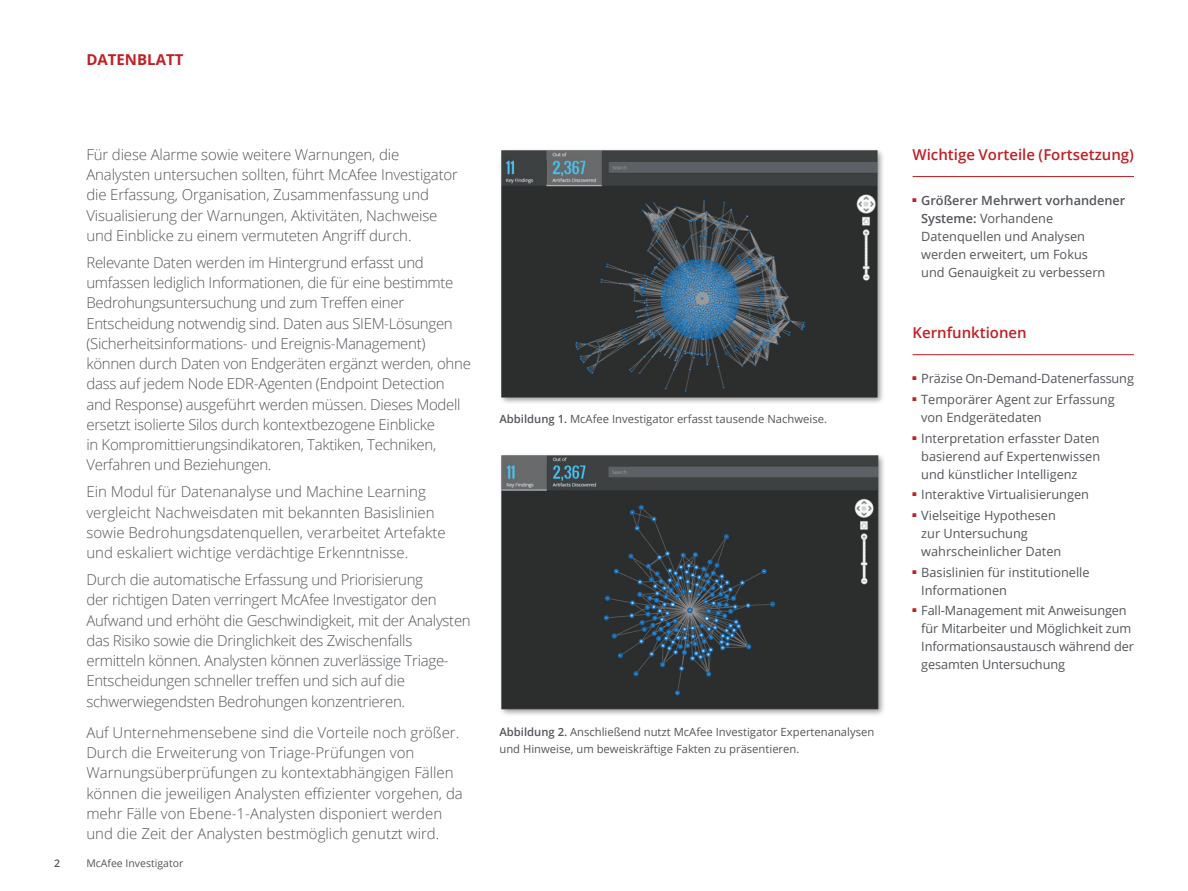
<style>
.page{position:relative;width:1188px;height:891px;background:#fff}
.page>*{position:absolute;margin:0;border:0;box-sizing:border-box;transform-origin:0 0}
.t1{font:300 15px/20.2px "Open Sans";letter-spacing:-.02em;color:#53565a}
.t2{font:300 15px/20.2px "Open Sans";color:#53565a}
.t3{font:600 15px "Open Sans";color:#c02025}
.t4{font:700 15px "Open Sans";color:#c02025}
.t5{font:12.75px/18px "Open Sans";color:#53565a}
.t6{font:11.25px/16.5px "Open Sans";color:#53565a}
.t7{font:10.5px "Open Sans";color:#53565a}
.t8{font:600 10.5px "Open Sans";color:#53565a}
.s1{font-weight:600}
</style>
<div class="page">
<hr style="left:913px;top:354px;width:221px;height:1px;background:#c02025">
<img style="left:501px;top:150px;width:382px;height:253px">
<img style="left:501px;top:455px;width:383px;height:260px">
<hr style="left:913px;top:176px;width:221px;height:1px;background:#c02025">
<p class="t4" style="left:86px;top:49px;width:99px">DATENBLATT</p>
<p class="t1" style="left:86px;top:144px;width:373px">Für diese Alarme sowie weitere Warnungen, die Analysten untersuchen sollten, führt McAfee Investigator die Erfassung, Organisation, Zusammenfassung und Visualisierung der Warnungen, Aktivitäten, Nachweise und Einblicke zu einem vermuteten Angriff durch.</p>
<p class="t1" style="left:86px;top:252px;width:386px">Relevante Daten werden im Hintergrund erfasst und umfassen lediglich Informationen, die für eine bestimmte Bedrohungsuntersuchung und zum Treffen einer Entscheidung notwendig sind. Daten aus SIEM-Lösungen (Sicherheitsinformations- und Ereignis-Management) können durch Daten von Endgeräten ergänzt werden, ohne dass auf jedem Node EDR-Agenten (Endpoint Detection and Response) ausgeführt werden müssen. Dieses Modell ersetzt isolierte Silos durch kontextbezogene Einblicke<br>in Kompromittierungsindikatoren, Taktiken, Techniken, Verfahren und Beziehungen.</p>
<p class="t2" style="left:86px;top:482px;width:361px">Ein Modul für Datenanalyse und Machine Learning vergleicht Nachweisdaten mit bekannten Basislinien sowie Bedrohungsdatenquellen, verarbeitet Artefakte und eskaliert wichtige verdächtige Erkenntnisse.</p>
<p class="t1" style="left:86px;top:569px;width:386px">Durch die automatische Erfassung und Priorisierung<br>der richtigen Daten verringert McAfee Investigator den Aufwand und erhöht die Geschwindigkeit, mit der Analysten das Risiko sowie die Dringlichkeit des Zwischenfalls ermitteln können. Analysten können zuverlässige Triage-Entscheidungen schneller treffen und sich auf die schwerwiegendsten Bedrohungen konzentrieren.</p>
<p class="t2" style="left:86px;top:722px;width:378px">Auf Unternehmensebene sind die Vorteile noch größer.<br>Durch die Erweiterung von Triage-Prüfungen von Warnungsüberprüfungen zu kontextabhängigen Fällen können die jeweiligen Analysten effizienter vorgehen, da mehr Fälle von Ebene-1-Analysten disponiert werden und die Zeit der Analysten bestmöglich genutzt wird.</p>
<p class="t8" style="left:54px;top:856px;width:7px">2</p>
<p class="t7" style="left:86px;top:856px;width:99px">McAfee Investigator</p>
<p class="t6" style="left:500px;top:410px;width:329px"><span class="s1">Abbildung 1.</span> McAfee Investigator erfasst tausende Nachweise.</p>
<p class="t6" style="left:500px;top:723px;width:376px"><span class="s1">Abbildung 2.</span> Anschließend nutzt McAfee Investigator Expertenanalysen und Hinweise, um beweiskräftige Fakten zu präsentieren.</p>
<p class="t3" style="left:913px;top:144px;width:223px">Wichtige Vorteile (Fortsetzung)</p>
<p class="t5" style="left:921px;top:191px;width:206px;text-indent:-9px"><sup>■</sup> <span class="s1">Größerer Mehrwert vorhandener<br>Systeme:</span> Vorhandene<br>Datenquellen und Analysen werden erweitert, um Fokus<br>und Genauigkeit zu verbessern</p>
<p class="t3" style="left:913px;top:322px;width:116px">Kernfunktionen</p>
<p class="t5" style="left:913px;top:369px;width:223px"><sup>■</sup> Präzise On-Demand-Datenerfassung</p>
<p class="t5" style="left:921px;top:390px;width:195px;text-indent:-9px"><sup>■</sup> Temporärer Agent zur Erfassung von Endgerätedaten</p>
<p class="t5" style="left:921px;top:429px;width:180px;text-align:justify;text-indent:-9px"><sup>■</sup> Interpretation erfasster Daten basierend auf Expertenwissen und künstlicher Intelligenz</p>
<p class="t5" style="left:913px;top:485px;width:178px"><sup>■</sup> Interaktive Virtualisierungen</p>
<p class="t5" style="left:921px;top:506px;width:142px;text-indent:-9px"><sup>■</sup> Vielseitige Hypothesen zur Untersuchung wahrscheinlicher Daten</p>
<p class="t5" style="left:921px;top:563px;width:170px;text-indent:-9px"><sup>■</sup> Basislinien für institutionelle<br>Informationen</p>
<p class="t5" style="left:921px;top:601px;width:214px;text-indent:-9px"><sup>■</sup> Fall-Management mit Anweisungen für Mitarbeiter und Möglichkeit zum Informationsaustausch während der gesamten Untersuchung</p>
</div>
